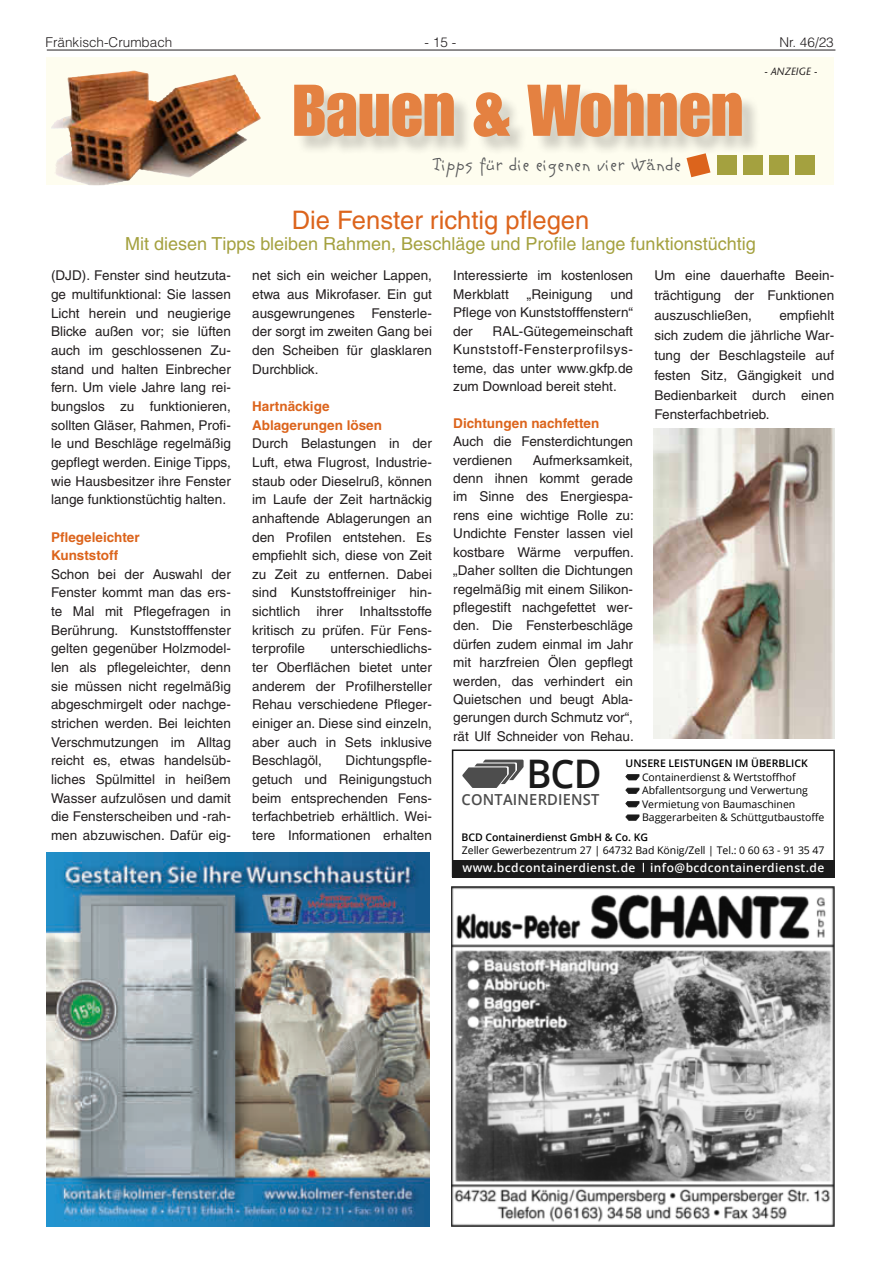
<style>
.page{position:relative;width:881px;height:1263px;background:#fff}
.page>*{position:absolute;margin:0;border:0;box-sizing:border-box;transform-origin:0 0}
.t1{font:71.55px "Impact LT";color:#e48141}
.t2{font:600 39.45px "Open Sans";color:#1a1a1a;scale:.96 1}
.t3{font:25.5px "Helvetica LT";color:#dc641c}
.t4{font:300 21px "Linotype Colibri";letter-spacing:.05em;color:#57585a}
.t5{font:18px "Helvetica LT";color:#a4a13f}
.t6{font:600 15.15px "Open Sans";letter-spacing:.015em;color:#4d4d4d;scale:.96 1}
.t7{font:13.5px/18.6px "Helvetica LT";color:#231f20;text-align:justify}
.t8{font:700 13.5px/18.6px "Helvetica LT";color:#dc641c}
.t9{font:300 13.5px "Helvetica LT";color:#231f20}
.t10{font:600 12px "Open Sans";letter-spacing:.035em;color:#fff}
.t11{font:10.5px/13.5px "Open Sans";color:#000}
.t12{font:600 10.5px "Open Sans";color:#000}
.t13{font:italic 10.5px "Stone Sans LT";color:#231f20}
</style>
<div class="page">
<hr style="left:47px;top:50px;width:788px;height:1px;background:#231f20">
<img style="left:47px;top:853px;width:382px;height:374px">
<div style="left:451px;top:749px;width:382px;height:128px;border:2px solid #1a1a1a"></div>
<svg style="left:462px;top:760px;width:61px;height:28px"></svg>
<div style="left:451px;top:860px;width:382px;height:17px;background:#1a1a1a"></div>
<svg style="left:625px;top:774px;width:14px;height:6px"></svg>
<svg style="left:625px;top:814px;width:14px;height:7px"></svg>
<svg style="left:625px;top:788px;width:14px;height:6px"></svg>
<svg style="left:625px;top:801px;width:14px;height:6px"></svg>
<img style="left:451px;top:887px;width:382px;height:340px">
<svg style="left:47px;top:57px;width:786px;height:128px;fill:#fefdef"></svg>
<img style="left:51px;top:71px;width:82px;height:102px">
<div style="left:296px;top:87px;width:464px;height:69px;background:#231f20;opacity:.2"></div>
<div style="left:795px;top:155px;width:20px;height:20px;background:#a4a13f"></div>
<div style="left:769px;top:155px;width:19px;height:20px;background:#a4a13f"></div>
<div style="left:742px;top:155px;width:20px;height:20px;background:#a4a13f"></div>
<div style="left:716px;top:155px;width:20px;height:20px;background:#a4a13f"></div>
<svg style="left:686px;top:153px;width:24px;height:24px"></svg>
<img style="left:653px;top:428px;width:180px;height:310px">
<p class="t9" style="left:45px;top:34px;width:128px">Fränkisch-Crumbach</p>
<p class="t9" style="left:424px;top:34px;width:33px">- 15 -</p>
<p class="t9" style="left:779px;top:34px;width:56px">Nr. 46/23</p>
<h1 class="t1" style="left:292px;top:69px;width:452px">Bauen &amp; Wohnen</h1>
<h3 class="t4" style="left:432px;top:152px;width:250px">Tipps für die eigenen vier Wände</h3>
<p class="t13" style="left:763px;top:65px;width:54px">- ANZEIGE -</p>
<h3 class="t3" style="left:291px;top:206px;width:299px">Die Fenster richtig pflegen</h3>
<h3 class="t5" style="left:125px;top:234px;width:632px">Mit diesen Tipps bleiben Rahmen, Beschläge und Profile lange funktionstüchtig</h3>
<p class="t7" style="left:51px;top:266px;width:181px">(DJD). Fenster sind heutzuta&shy;ge multifunktional: Sie lassen Licht herein und neugierige Blicke außen vor; sie lüften auch im geschlossenen Zu&shy;stand und halten Einbrecher fern. Um viele Jahre lang rei&shy;bungslos zu funktionieren, sollten Gläser, Rahmen, Profi&shy;le und Beschläge regelmäßig gepflegt werden. Einige Tipps, wie Hausbesitzer ihre Fenster lange funktionstüchtig halten.</p>
<p class="t8" style="left:51px;top:527px;width:90px">Pflegeleichter<br>Kunststoff</p>
<p class="t7" style="left:51px;top:565px;width:181px">Schon bei der Auswahl der Fenster kommt man das ers&shy;te Mal mit Pflegefragen in Berührung. Kunststofffenster gelten gegenüber Holzmodel&shy;len als pflegeleichter, denn sie müssen nicht regelmäßig abgeschmirgelt oder nachge&shy;strichen werden. Bei leichten Verschmutzungen im Alltag reicht es, etwas handelsüb&shy;liches Spülmittel in heißem Wasser aufzulösen und damit die Fensterscheiben und -rah&shy;men abzuwischen. Dafür eig-</p>
<p class="t7" style="left:252px;top:266px;width:181px">net sich ein weicher Lappen, etwa aus Mikrofaser. Ein gut ausgewrungenes Fensterle&shy;der sorgt im zweiten Gang bei den Scheiben für glasklaren Durchblick.</p>
<p class="t8" style="left:252px;top:397px;width:131px">Hartnäckige<br>Ablagerungen lösen</p>
<p class="t7" style="left:252px;top:434px;width:181px">Durch Belastungen in der Luft, etwa Flugrost, Industrie&shy;staub oder Dieselruß, können im Laufe der Zeit hartnäckig anhaftende Ablagerungen an den Profilen entstehen. Es empfiehlt sich, diese von Zeit zu Zeit zu entfernen. Dabei sind Kunststoffreiniger hin&shy;sichtlich ihrer Inhaltsstoffe kritisch zu prüfen. Für Fens&shy;terprofile</p>
<p class="t7" style="left:252px;top:639px;width:181px;text-indent:78px">unterschiedlichs&shy;ter Oberflächen bietet unter anderem der Profilhersteller Rehau verschiedene Pfleger&shy;einiger an. Diese sind einzeln, aber auch in Sets inklusive Beschlagöl,</p>
<p class="t7" style="left:252px;top:751px;width:181px;text-indent:93px">Dichtungspfle&shy;getuch und Reinigungstuch beim entsprechenden Fens&shy;terfachbetrieb erhältlich. Wei&shy;tere Informationen erhalten</p>
<p class="t7" style="left:453px;top:266px;width:181px">Interessierte im kostenlosen<br>Merkblatt</p>
<p class="t7" style="left:453px;top:285px;width:181px;text-indent:157px">und Pflege von Kunststofffenstern“ der</p>
<p class="t7" style="left:526px;top:285px;width:67px">„Reinigung</p>
<p class="t7" style="left:453px;top:322px;width:181px;text-indent:39px">RAL-Gütegemeinschaft Kunststoff-Fensterprofilsys&shy;teme, das unter www.gkfp.de zum Download bereit steht.</p>
<p class="t8" style="left:453px;top:414px;width:147px">Dichtungen nachfetten</p>
<p class="t7" style="left:453px;top:432px;width:181px">Auch die Fensterdichtungen verdienen</p>
<p class="t7" style="left:453px;top:451px;width:182px;text-indent:80px">Aufmerksamkeit, denn ihnen kommt gerade im Sinne des Energiespa&shy;rens eine wichtige Rolle zu:<br>Undichte Fenster lassen viel kostbare Wärme verpuffen. „Daher sollten die Dichtungen regelmäßig mit einem Silikon&shy;pflegestift nachgefettet wer&shy;den. Die Fensterbeschläge dürfen zudem einmal im Jahr mit harzfreien Ölen gepflegt werden, das verhindert ein Quietschen und beugt Abla&shy;gerungen durch Schmutz vor“, rät Ulf Schneider von Rehau.</p>
<p class="t7" style="left:654px;top:266px;width:181px;line-height:19.8px">Um eine dauerhafte Beein&shy;trächtigung der Funktionen auszuschließen,</p>
<p class="t7" style="left:654px;top:305px;width:181px;line-height:19.8px;text-indent:125px">empfiehlt sich zudem die jährliche War&shy;tung der Beschlagsteile auf festen Sitz, Gängigkeit und Bedienbarkeit durch einen Fensterfachbetrieb.</p>
<h2 class="t2" style="left:526px;top:746px;width:80px">BCD</h2>
<p class="t6" style="left:461px;top:789px;width:145px">CONTAINERDIENST</p>
<p class="t12" style="left:625px;top:756px;width:183px">UNSERE LEISTUNGEN IM ÜBERBLICK</p>
<p class="t11" style="left:641px;top:770px;width:184px">Containerdienst &amp; Wertstoffhof Abfallentsorgung und Verwertung Vermietung von Baumaschinen Baggerarbeiten &amp; Schüttgutbaustoffe</p>
<p class="t12" style="left:461px;top:830px;width:188px">BCD Containerdienst GmbH &amp; Co. KG</p>
<p class="t11" style="left:461px;top:843px;width:364px">Zeller Gewerbezentrum 27 | 64732 Bad König/Zell | Tel.: 0 60 63 - 91 35 47</p>
<p class="t10" style="left:462px;top:859px;width:363px">www.bcdcontainerdienst.de info@bcdcontainerdienst.de</p>
</div>
